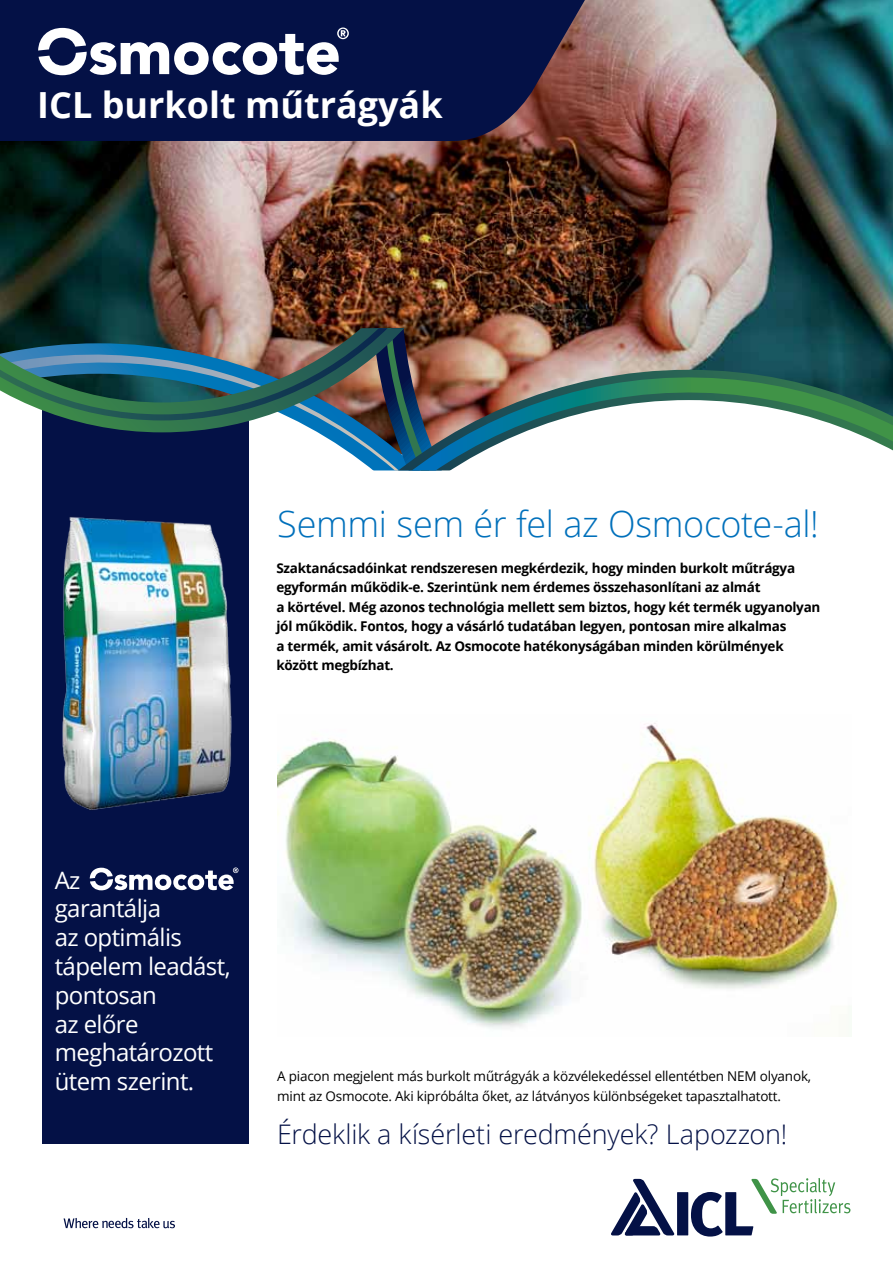
<style>
.page{position:relative;width:893px;height:1263px;background:#fff}
.page>*{position:absolute;margin:0;border:0;box-sizing:border-box;transform-origin:0 0}
.t1{font:300 36px "Open Sans";letter-spacing:-.01em;color:#0070bb}
.t2{font:700 36px "Open Sans";color:#fff}
.t3{font:300 27px "Open Sans";letter-spacing:-.005em;color:#041146}
.t4{font:24px/28.8px "Open Sans";letter-spacing:-.025em;color:#fff}
.t5{font:700 13.5px/19.5px "Open Sans";letter-spacing:-.02em;color:#000}
.t6{font:13.5px/19.5px "Open Sans";letter-spacing:-.015em;color:#000}
</style>
<div class="page">
<div style="left:43px;top:366px;width:206px;height:778px;background:#041146"></div>
<img style="left:0;top:0;width:893px;height:328px">
<img style="left:0;top:328px;width:893px;height:142px">
<svg style="left:611px;top:1179px;width:64px;height:56px"></svg>
<div style="left:677px;top:1192px;width:11px;height:43px;background:#041146"></div>
<svg style="left:691px;top:1178px;width:159px;height:58px"></svg>
<svg style="left:64px;top:1218px;width:111px;height:10px"></svg>
<svg style="left:0;top:0;width:663px;height:141px;fill:#041146"></svg>
<svg style="left:38px;top:28px;width:311px;height:47px"></svg>
<img style="left:277px;top:723px;width:568px;height:306px">
<img style="left:42px;top:507px;width:190px;height:313px">
<svg style="left:90px;top:867px;width:148px;height:23px"></svg>
<h1 class="t2" style="left:37px;top:80px;width:407px">ICL burkolt műtrágyák</h1>
<h1 class="t1" style="left:277px;top:499px;width:543px">Semmi sem ér fel az Osmocote-al!</h1>
<p class="t5" style="left:276px;top:558px;width:545px">Szaktanácsadóinkat rendszeresen megkérdezik, hogy minden burkolt műtrágya egyformán működik-e. Szerintünk nem érdemes összehasonlítani az almát<br>a körtével. Még azonos technológia mellett sem biztos, hogy két termék ugyanolyan jól működik. Fontos, hogy a vásárló tudatában legyen, pontosan mire alkalmas<br>a termék, amit vásárolt. Az Osmocote hatékonyságában minden körülmények között megbízhat.</p>
<h3 class="t4" style="left:55px;top:865px;width:177px">Az<br>garantálja<br>az optimális tápelem leadást, pontosan<br>az előre meghatározott ütem szerint.</h3>
<p class="t6" style="left:277px;top:1066px;width:535px">A piacon megjelent más burkolt műtrágyák a közvélekedéssel ellentétben NEM olyanok, mint az Osmocote. Aki kipróbálta őket, az látványos különbségeket tapasztalhatott.</p>
<h2 class="t3" style="left:277px;top:1115px;width:512px">Érdeklik a kísérleti eredmények? Lapozzon!</h2>
</div>
